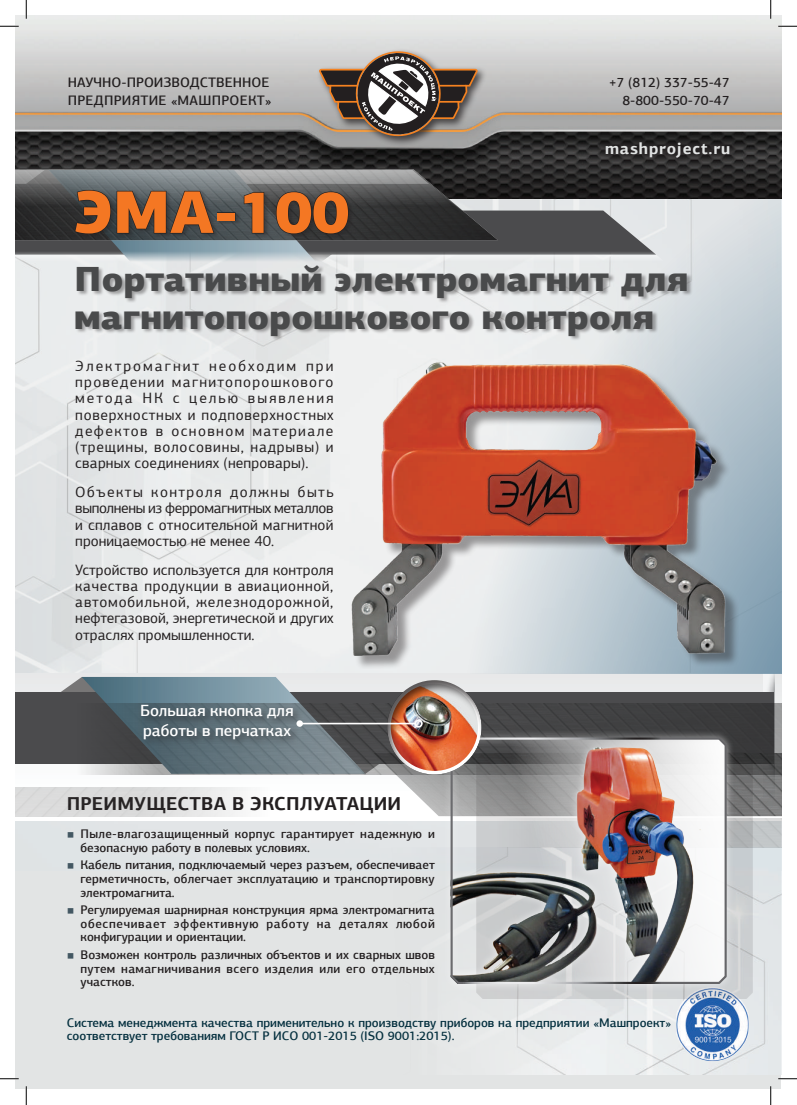
<style>
.page{position:relative;width:797px;height:1105px;background:#fff}
.page>*{position:absolute;margin:0;border:0;box-sizing:border-box;transform-origin:0 0}
.t1{font:900 60px "PF Agora Sans Pro";color:#f47723}
.t2{font:900 35px/37.5px "PF Agora Sans Pro";letter-spacing:.01em;color:#494a4b}
.t3{font:700 18.75px "PF Agora Sans Pro";letter-spacing:.01em;color:#231f20}
.t4{font:500 16.25px/19.5px "PF Agora Sans Pro";color:#fff}
.t5{font:700 16.25px "PF Agora Sans Pro";letter-spacing:.05em;color:#e2e4e4}
.t6{font:15px/16.2px "PF Agora Sans Pro";letter-spacing:.005em;color:#231f20;text-align:justify}
.t7{font:500 13.75px/17.5px "PF Agora Sans Pro";color:#231f20}
.t8{font:500 12.5px/13.8px "PF Agora Sans Pro";letter-spacing:.01em;color:#231f20;text-align:justify}
.t9{font:500 12.5px/13.8px "PF Agora Sans Pro";color:#05303f}
.s1{font-family:"PF Agora Serif Pro";font-weight:400;font-size:8.75px;color:#435762}
</style>
<div class="page">
<div style="left:16px;top:16px;width:765px;height:1073px;background:#e2e4e4"></div>
<img style="left:16px;top:267px;width:385px;height:554px">
<svg style="left:16px;top:674px;width:765px;height:146px"></svg>
<img style="left:763px;top:674px;width:11px;height:19px">
<div style="left:16px;top:693px;width:758px;height:71px;background:#4b4b4d"></div>
<svg style="left:59px;top:677px;width:329px;height:27px"></svg>
<svg style="left:386px;top:198px;width:395px;height:476px"></svg>
<img style="left:501px;top:847px;width:280px;height:228px">
<img style="left:401px;top:818px;width:380px;height:29px">
<img style="left:373px;top:775px;width:408px;height:41px">
<img style="left:16px;top:16px;width:765px;height:182px">
<img style="left:23px;top:704px;width:758px;height:71px">
<svg style="left:27px;top:170px;width:643px;height:97px;background:#2d2d2d"></svg>
<div style="left:595px;top:132px;width:143px;height:35px;background:#231f20;opacity:.91"></div>
<img style="left:16px;top:787px;width:348px;height:29px">
<img style="left:676px;top:999px;width:72px;height:62px">
<div style="left:316px;top:48px;width:171px;height:98px;background:#231f20;opacity:.75"></div>
<svg style="left:319px;top:51px;width:159px;height:86px;background:#877c74"></svg>
<img style="left:331px;top:327px;width:412px;height:342px">
<div style="left:476px;top:752px;width:277px;height:247px;background:#231f20;opacity:.12"></div>
<div style="left:442px;top:729px;width:292px;height:263px;background:#fff;opacity:.63"></div>
<img style="left:449px;top:735px;width:278px;height:250px">
<div style="left:138px;top:702px;width:165px;height:47px;background:#231f20;opacity:.58"></div>
<div style="left:386px;top:678px;width:96px;height:97px;background:#231f20;opacity:.75"></div>
<hr style="left:300px;top:723px;width:115px;height:1px;background:#fff">
<div style="left:414px;top:719px;width:8px;height:9px;border:2px solid #fff;border-radius:50%"></div>
<div style="left:296px;top:720px;width:7px;height:7px;background:#fff;border-radius:50%"></div>
<div style="left:75px;top:189px;width:617px;height:152px;background:#231f20;opacity:.37"></div>
<svg style="left:16px;top:169px;width:482px;height:95px;background:#5f6365"></svg>
<svg style="left:0;top:25px;width:19px;height:2px"></svg>
<svg style="left:778px;top:25px;width:19px;height:2px"></svg>
<svg style="left:0;top:1078px;width:19px;height:1px"></svg>
<svg style="left:778px;top:1078px;width:19px;height:1px"></svg>
<svg style="left:25px;top:0;width:2px;height:19px"></svg>
<svg style="left:25px;top:1086px;width:2px;height:19px"></svg>
<svg style="left:770px;top:0;width:1px;height:19px"></svg>
<svg style="left:770px;top:1086px;width:1px;height:19px"></svg>
<p class="t7" style="left:68px;top:74px;width:205px">НАУЧНО-ПРОИЗВОДСТВЕННОЕ<br>ПРЕДПРИЯТИЕ «МАШПРОЕКТ»</p>
<p class="t7" style="left:608px;top:73px;width:122px;text-align:right">+7 (812) 337-55-47<br>8-800-550-70-47</p>
<p class="t5" style="left:605px;top:138px;width:126px">mashproject.ru</p>
<h1 class="t1" style="left:74px;top:173px;width:277px">ЭМА-100</h1>
<h2 class="t2" style="left:74px;top:261px;width:615px">Портативный электромагнит для магнитопорошкового контроля</h2>
<p class="t6" style="left:75px;top:358px;width:260px">Электромагнит необходим при проведении магнитопорошкового метода НК с целью выявления поверхностных и подповерхностных дефектов в основном материале (трещины, волосовины, надрывы) и сварных соединениях (непровары).</p>
<p class="t6" style="left:75px;top:484px;width:260px">Объекты контроля должны быть выполнены из ферромагнитных металлов и сплавов с относительной магнитной проницаемостью не менее 40.</p>
<p class="t6" style="left:75px;top:561px;width:260px">Устройство используется для контроля качества продукции в авиационной, автомобильной, железнодорожной, нефтегазовой, энергетической и других отраслях промышленности.</p>
<p class="t4" style="left:140px;top:701px;width:155px">Большая кнопка для работы в перчатках</p>
<p class="t3" style="left:67px;top:792px;width:336px">ПРЕИМУЩЕСТВА В ЭКСПЛУАТАЦИИ</p>
<p class="t8" style="left:81px;top:827px;width:356px;text-indent:-14px"><span class="s1">■</span> Пыле-влагозащищенный корпус гарантирует надежную и безопасную работу в полевых условиях.</p>
<p class="t8" style="left:81px;top:858px;width:356px;text-indent:-14px"><span class="s1">■</span> Кабель питания, подключаемый через разъем, обеспечивает герметичность, облегчает эксплуатацию и транспортировку электромагнита.</p>
<p class="t8" style="left:81px;top:903px;width:356px;text-indent:-14px"><span class="s1">■</span> Регулируемая шарнирная конструкция ярма электромагнита обеспечивает эффективную работу на деталях любой конфигурации и ориентации.</p>
<p class="t8" style="left:81px;top:947px;width:356px;text-indent:-14px"><span class="s1">■</span> Возможен контроль различных объектов и их сварных швов путем намагничивания всего изделия или его отдельных участков.</p>
<p class="t9" style="left:67px;top:1015px;width:606px">Система менеджмента качества применительно к производству приборов на предприятии «Машпроект» соответствует требованиям ГОСТ Р ИСО 001-2015 (ISO 9001:2015).</p>
</div>
